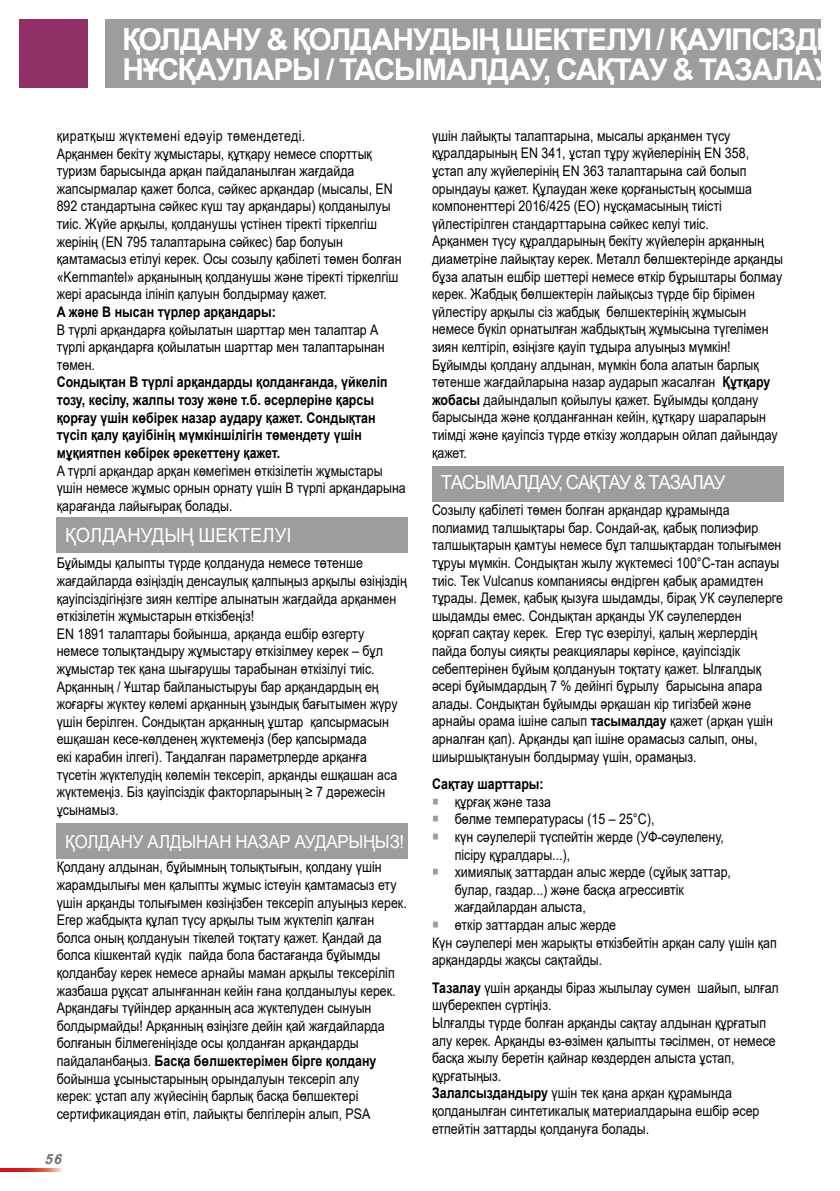
<style>
.page{position:relative;width:840px;height:1191px;background:#fff}
.page>*{position:absolute;margin:0;border:0;box-sizing:border-box;transform-origin:0 0}
.t1{font:700 30px/30px "Arial";letter-spacing:-.04em;color:#fff}
.t2{font:19.4px "Arial";letter-spacing:-.06em;color:#fff;scale:.95 1}
.t3{font:19.4px "Arial";letter-spacing:.005em;color:#fff;scale:.95 1}
.t4{font:18px "Arial";letter-spacing:-.005em;color:#fff;scale:.93 1}
.t5{font:14.6px/17.6px "Arial";color:#000;scale:.85 1}
.t6{font:700 14.6px/17.6px "Arial";color:#000;scale:.85 1}
.t7{font:italic 700 14px "Arial";color:#706f6f}
.s1{font-weight:700}
.s2{color:#9d9d9c}
</style>
<div class="page">
<svg style="left:0;top:1168px;width:62px;height:3px"></svg>
<div style="left:105px;top:20px;width:714px;height:68px;background:#9d9d9c"></div>
<div style="left:20px;top:20px;width:68px;height:68px;background:#903265"></div>
<div style="left:57px;top:517px;width:351px;height:36px;background:#9d9d9c"></div>
<div style="left:432px;top:466px;width:350px;height:36px;background:#9d9d9c"></div>
<div style="left:57px;top:823px;width:351px;height:36px;background:#9d9d9c"></div>
<h1 class="t1" style="left:122px;top:25px;width:720px">ҚОЛДАНУ &amp; ҚОЛДАНУДЫҢ ШЕКТЕЛУІ / ҚАУІПСІЗДІК<br>НҰСҚАУЛАРЫ / ТАСЫМАЛДАУ, САҚТАУ &amp; ТАЗАЛАУ</h1>
<p class="t5" style="left:57px;top:127px;width:407px">қиратқыш жүктемені едәуiр төмендетедi.<br>Арқанмен бекіту жұмыстары, құтқару немесе спорттық туризм барысында арқан пайдаланылған жағдайда жапсырмалар қажет болса, сәйкес арқандар (мысалы, EN 892 стандартына сәйкес күш тау арқандары) қолданылуы тиіс. Жүйе арқылы, қолданушы үстінен тіректі тіркелгіш жерінің (EN 795 талаптарына сәйкес) бар болуын қамтамасыз етілуі керек. Осы созылу қабілеті төмен болған «Kernmantel» арқанының қолданушы және тіректі тіркелгіш жері арасында ілініп қалуын болдырмау қажет.</p>
<p class="t6" style="left:57px;top:303px;width:259px">A және B нысан түрлер арқандары:</p>
<p class="t5" style="left:57px;top:321px;width:387px">В түрлі арқандарға қойылатын шарттар мен талаптар А түрлі арқандарға қойылатын шарттар мен талаптарынан төмен.</p>
<p class="t6" style="left:57px;top:374px;width:390px">Сондықтан В түрлі арқандарды қолданғанда, үйкеліп тозу, кесілу, жалпы тозу және т.б. әсерлеріне қарсы қорғау үшін көбірек назар аудару қажет. Сондықтан түсіп қалу қауібінің мүмкіншілігін төмендету үшін мұқиятпен көбірек әрекеттену қажет.</p>
<p class="t5" style="left:57px;top:461px;width:412px">A түрлі арқандар арқан көмегімен өткізілетін жұмыстары үшін немесе жұмыс орнын орнату үшін В түрлі арқандарына қарағанда лайығырақ болады.</p>
<h2 class="t3" style="left:65px;top:522px;width:239px">ҚОЛДАНУДЫҢ ШЕКТЕЛУІ</h2>
<p class="t5" style="left:57px;top:554px;width:413px">Бұйымды қалыпты түрде қолдануда немесе төтенше жағдайларда өзіңіздің денсаулық қалпыңыз арқылы өзіңіздің қауіпсіздігіңізге зиян келтіре алынатын жағдайда арқанмен өткізілетін жұмыстарын өткізбеңіз!<br>EN 1891 талаптары бойынша, арқанда ешбір өзгерту немесе толықтандыру жұмыстару өткізілмеу керек – бұл жұмыстар тек қана шығарушы тарабынан өткізілуі тиіс.<br>Арқанның / Ұштар байланыстыруы бар арқандардың ең жоғарғы жүктеу көлемі арқанның ұзындық бағытымен жүру үшін берілген. Сондықтан арқанның ұштар қапсырмасын ешқашан кесе-көлденең жүктемеңіз (бер қапсырмада<br>екі карабин ілгегі). Таңдалған параметрлерде арқанға түсетін жүктелудің көлемін тексеріп, арқанды ешқашан аса жүктемеңіз. Біз қауіпсіздік факторларының ≥ 7 дәрежесін ұсынамыз.</p>
<p class="t4" style="left:65px;top:829px;width:366px">ҚОЛДАНУ АЛДЫНАН НАЗАР АУДАРЫҢЫЗ!</p>
<p class="t5" style="left:57px;top:858px;width:413px">Қолдану алдынан, бұйымның толықтығын, қолдану үшін жарамдылығы мен қалыпты жұмыс істеуін қамтамасыз ету үшін арқанды толығымен көзіңізбен тексеріп алуыңыз керек.<br>Егер жабдықта құлап түсу арқылы тым жүктеліп қалған болса оның қолдануын тікелей тоқтату қажет. Қандай да болса кішкентай күдік пайда бола бастағанда бұйымды қолданбау керек немесе арнайы маман арқылы тексеріліп жазбаша рұқсат алынғаннан кейін ғана қолданылуы керек.<br>Арқандағы түйіндер арқанның аса жүктелуден сынуын болдырмайды! Арқанның өзіңізге дейін қай жағдайларда болғанын білмегеніңізде осы қолданған арқандарды пайдаланбаңыз. <span class="s1">Басқа бөлшектерімен бірге қолдану </span>бойынша ұсыныстарының орындалуын тексеріп алу<br>керек: ұстап алу жүйесінің барлық басқа бөлшектері сертификациядан өтіп, лайықты белгілерін алып, PSA</p>
<p class="t7" style="left:45px;top:1150px;width:18px">56</p>
<p class="t5" style="left:432px;top:127px;width:414px">үшін лайықты талаптарына, мысалы арқанмен түсу құралдарының EN 341, ұстап тұру жүйелерінің EN 358, ұстап алу жүйелерінің EN 363 талаптарына сай болып орындауы қажет. Құлаудан жеке қорғаныстың қосымша компоненттері 2016/425 (ЕО) нұсқамасының тиісті үйлестірілген стандарттарына сәйкес келуі тиіс.<br>Арқанмен түсу құралдарының бекіту жүйелерін арқанның диаметріне лайықтау керек. Металл бөлшектерінде арқанды бұза алатын ешбір шеттері немесе өткір бұрыштары болмау керек. Жабдық бөлшектерін лайықсыз түрде бір бірімен үйлестіру арқылы сіз жабдық бөлшектерінің жұмысын немесе бүкіл орнатылған жабдықтың жұмысына түгелімен зиян келтіріп, өзіңізге қауіп тұдыра алуыңыз мүмкін!<br>Бұйымды қолдану алдынан, мүмкін бола алатын барлық төтенше жағдайларына назар аударып жасалған <span class="s1">Құтқару жобасы</span> дайындалып қойылуы қажет. Бұйымды қолдану барысында және қолданғаннан кейін, құтқару шараларын тиімді және қауіпсіз түрде өткізу жолдарын ойлап дайындау қажет.</p>
<h2 class="t2" style="left:440px;top:469px;width:301px">ТАСЫМАЛДАУ, САҚТАУ &amp; ТАЗАЛАУ</h2>
<p class="t5" style="left:432px;top:501px;width:414px">Созылу қабілеті төмен болған арқандар құрамында полиамид талшықтары бар. Сондай-ақ, қабық полиэфир талшықтарын қамтуы немесе бұл талшықтардан толығымен тұруы мүмкін. Сондықтан жылу жүктемесі 100°C-тан аспауы тиіс. Тек Vulcanus компаниясы өндірген қабық арамидтен тұрады. Демек, қабық қызуға шыдамды, бірақ УК сәулелерге шыдамды емес. Сондықтан арқанды УК сәулелерден<br>қорғап сақтау керек. Егер түс өзерілуі, қалың жерлердің пайда болуы сияқты реакциялары көрінсе, қауіпсіздік себептерінен бұйым қолдануын тоқтату қажет. Ылғалдық әсері бұйымдардың 7 % дейінгі бұрылу барысына апара алады. Сондықтан бұйымды әрқашан кір тигізбей және арнайы орама ішіне салып <span class="s1">тасымалдау</span> қажет (арқан үшін арналған қап). Арқанды қап ішіне орамасыз салып, оны, шиыршықтануын болдырмау үшін, орамаңыз.</p>
<p class="t6" style="left:432px;top:775px;width:133px">Сақтау шарттары:</p>
<p class="t5" style="left:432px;top:793px;width:141px"><span class="s2">○</span> құрғақ және таза</p>
<p class="t5" style="left:432px;top:810px;width:263px"><span class="s2">○</span> бөлме температурасы (15 – 25°C),</p>
<p class="t5" style="left:454px;top:828px;width:318px;text-indent:-23px"><span class="s2">○</span> күн сәулелеріі түспейтін жерде (УФ-сәулелену, пісіру құралдары...),</p>
<p class="t5" style="left:454px;top:863px;width:326px;text-indent:-23px"><span class="s2">○</span> химиялық заттардан алыс жерде (сұйық заттар, булар, газдар...) және басқа агрессивтік жағдайлардан алыста,</p>
<p class="t5" style="left:432px;top:916px;width:407px"><span class="s2">○</span> өткір заттардан алыс жерде<br>Күн сәулелері мен жарықты өткізбейтін арқан салу үшін қап арқандарды жақсы сақтайды.</p>
<p class="t5" style="left:432px;top:978px;width:409px"><span class="s1">Тазалау</span> үшін арқанды біраз жылылау сумен шайып, ылғал шүберекпен сүртіңіз.<br>Ылғалды түрде болған арқанды сақтау алдынан құрғатып алу керек. Арқанды өз-өзімен қалыпты тәсілмен, от немесе басқа жылу беретін қайнар көздерден алыста ұстап, құрғатыңыз.<br><span class="s1">Залалсыздандыру</span> үшін тек қана арқан құрамында қолданылған синтетикалық материалдарына ешбір әсер етпейтін заттарды қолдануға болады.</p>
</div>
